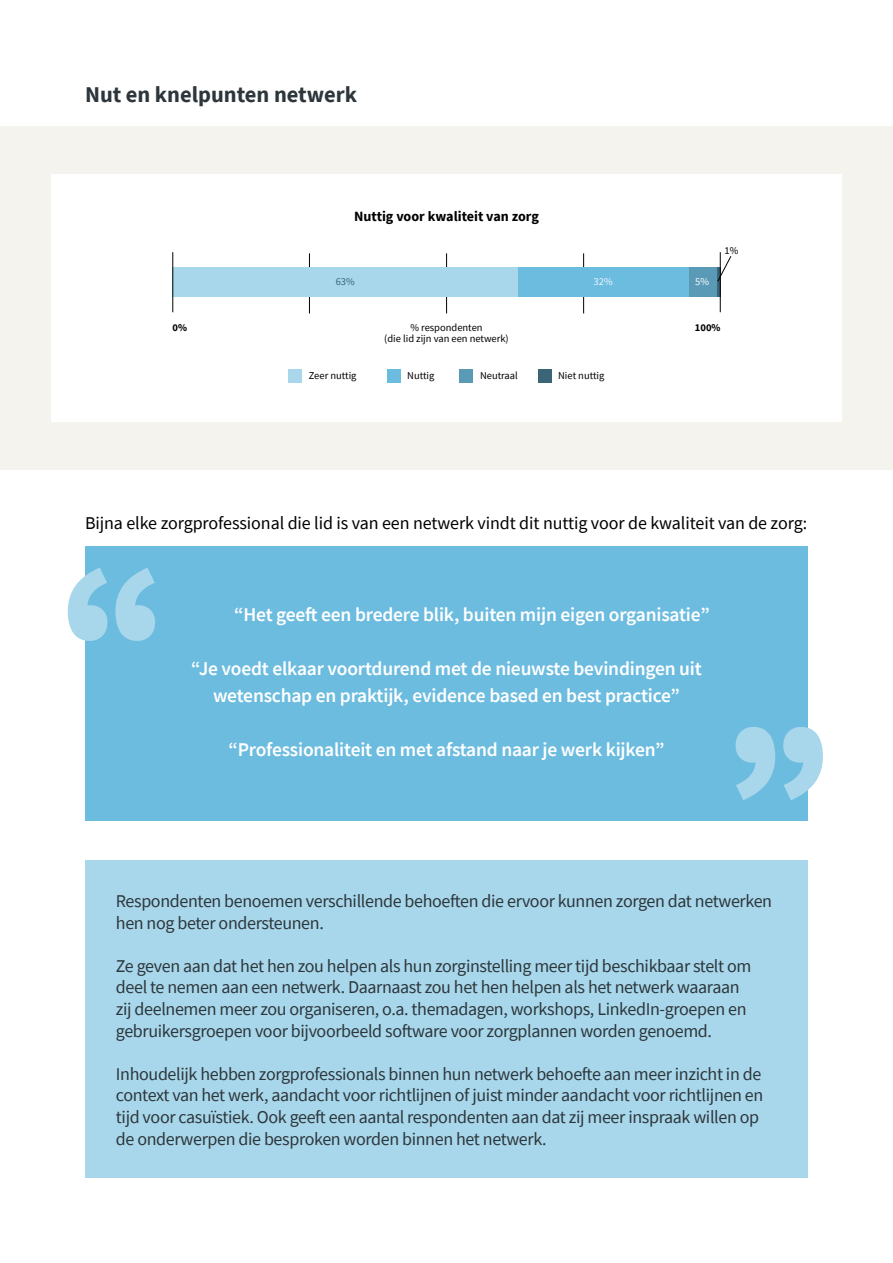
<style>
.page{position:relative;width:893px;height:1263px;background:#fff}
.page>*{position:absolute;margin:0;border:0;box-sizing:border-box;transform-origin:0 0}
.t1{font:900 171px "Source Code Pro";color:#a8d7eb}
.t2{font:700 22.5px "Source Sans Pro";color:#2d363b}
.t3{font:600 19.5px/27px "Source Sans Pro";letter-spacing:-.01em;color:#fff;text-align:center}
.t4{font:18px/21.6px "Source Sans Pro";letter-spacing:-.02em;color:#2d363b}
.t5{font:18px "Source Sans Pro";letter-spacing:-.005em;color:#000}
.t6{font:700 14.1px "Source Sans Pro";color:#000}
.t7{font:10.5px/10.5px "Source Sans Pro";color:#000;text-align:center}
.t8{font:700 10.5px "Source Sans Pro";color:#000}
.t9{font:10.5px "Source Sans Pro";color:#396577}
.t10{font:10.5px "Source Sans Pro";color:#f0f7fb}
.t11{font:10.5px "Source Sans Pro";color:#fff}
</style>
<div class="page">
<div style="left:85px;top:860px;width:723px;height:318px;background:#a8d7eb"></div>
<div style="left:0;top:126px;width:893px;height:344px;background:#f5f3ee"></div>
<div style="left:51px;top:174px;width:791px;height:248px;background:#fff"></div>
<hr style="left:446px;top:253px;width:1px;height:60px;background:#000">
<hr style="left:583px;top:253px;width:1px;height:60px;background:#000">
<hr style="left:309px;top:253px;width:1px;height:60px;background:#000">
<div style="left:243px;top:267px;width:473px;height:29px;background:#5a9ab7"></div>
<div style="left:243px;top:267px;width:445px;height:29px;background:#6cbce0"></div>
<div style="left:173px;top:267px;width:345px;height:29px;background:#a8d7eb"></div>
<hr style="left:173px;top:252px;width:1px;height:60px;background:#000">
<hr style="left:720px;top:252px;width:1px;height:60px;background:#000">
<svg style="left:717px;top:256px;width:14px;height:26px"></svg>
<div style="left:289px;top:369px;width:13px;height:14px;background:#a8d7eb"></div>
<div style="left:387px;top:369px;width:13px;height:14px;background:#6cbce0"></div>
<div style="left:460px;top:369px;width:13px;height:14px;background:#5a9ab7"></div>
<div style="left:538px;top:369px;width:13px;height:14px;background:#396577"></div>
<div style="left:85px;top:546px;width:723px;height:275px;background:#6cbce0"></div>
<p class="t2" style="left:85px;top:79px;width:274px">Nut en knelpunten netwerk</p>
<p class="t6" style="left:354px;top:206px;width:186px">Nuttig voor kwaliteit van zorg</p>
<p class="t9" style="left:336px;top:275px;width:21px">63%</p>
<p class="t10" style="left:594px;top:275px;width:21px">32%</p>
<p class="t11" style="left:695px;top:275px;width:15px">5%</p>
<p class="t7" style="left:724px;top:245px;width:15px">1%</p>
<p class="t7" style="left:384px;top:322px;width:126px">% respondenten<br>(die lid zijn van een netwerk)</p>
<p class="t8" style="left:173px;top:320px;width:16px">0%</p>
<p class="t8" style="left:695px;top:320px;width:27px">100%</p>
<p class="t7" style="left:309px;top:370px;width:49px">Zeer nuttig</p>
<p class="t7" style="left:407px;top:370px;width:29px">Nuttig</p>
<p class="t7" style="left:480px;top:370px;width:39px">Neutraal</p>
<p class="t7" style="left:558px;top:370px;width:48px">Niet nuttig</p>
<p class="t5" style="left:85px;top:512px;width:724px">Bijna elke zorgprofessional die lid is van een netwerk vindt dit nuttig voor de kwaliteit van de zorg:</p>
<h1 class="t1" style="left:62px;top:505px;width:104px">“</h1>
<p class="t3" style="left:234px;top:601px;width:477px">“Het geeft een bredere blik, buiten mijn eigen organisatie”</p>
<p class="t3" style="left:191px;top:655px;width:512px">“Je voedt elkaar voortdurend met de nieuwste bevindingen uit wetenschap en praktijk, evidence based en best practice”</p>
<p class="t3" style="left:229px;top:736px;width:437px">“Professionaliteit en met afstand naar je werk kijken”</p>
<h1 class="t1" style="left:829px;top:862px;width:104px;rotate:-180deg">“</h1>
<p class="t4" style="left:116px;top:890px;width:658px">Respondenten benoemen verschillende behoeften die ervoor kunnen zorgen dat netwerken hen nog beter ondersteunen.</p>
<p class="t4" style="left:116px;top:955px;width:637px">Ze geven aan dat het hen zou helpen als hun zorginstelling meer tijd beschikbaar stelt om deel te nemen aan een netwerk. Daarnaast zou het hen helpen als het netwerk waaraan zij deelnemen meer zou organiseren, o.a. themadagen, workshops, LinkedIn-groepen en gebruikersgroepen voor bijvoorbeeld software voor zorgplannen worden genoemd.</p>
<p class="t4" style="left:116px;top:1063px;width:649px">Inhoudelijk hebben zorgprofessionals binnen hun netwerk behoefte aan meer inzicht in de context van het werk, aandacht voor richtlijnen of juist minder aandacht voor richtlijnen en tijd voor casuïstiek. Ook geeft een aantal respondenten aan dat zij meer inspraak willen op de onderwerpen die besproken worden binnen het netwerk.</p>
</div>
